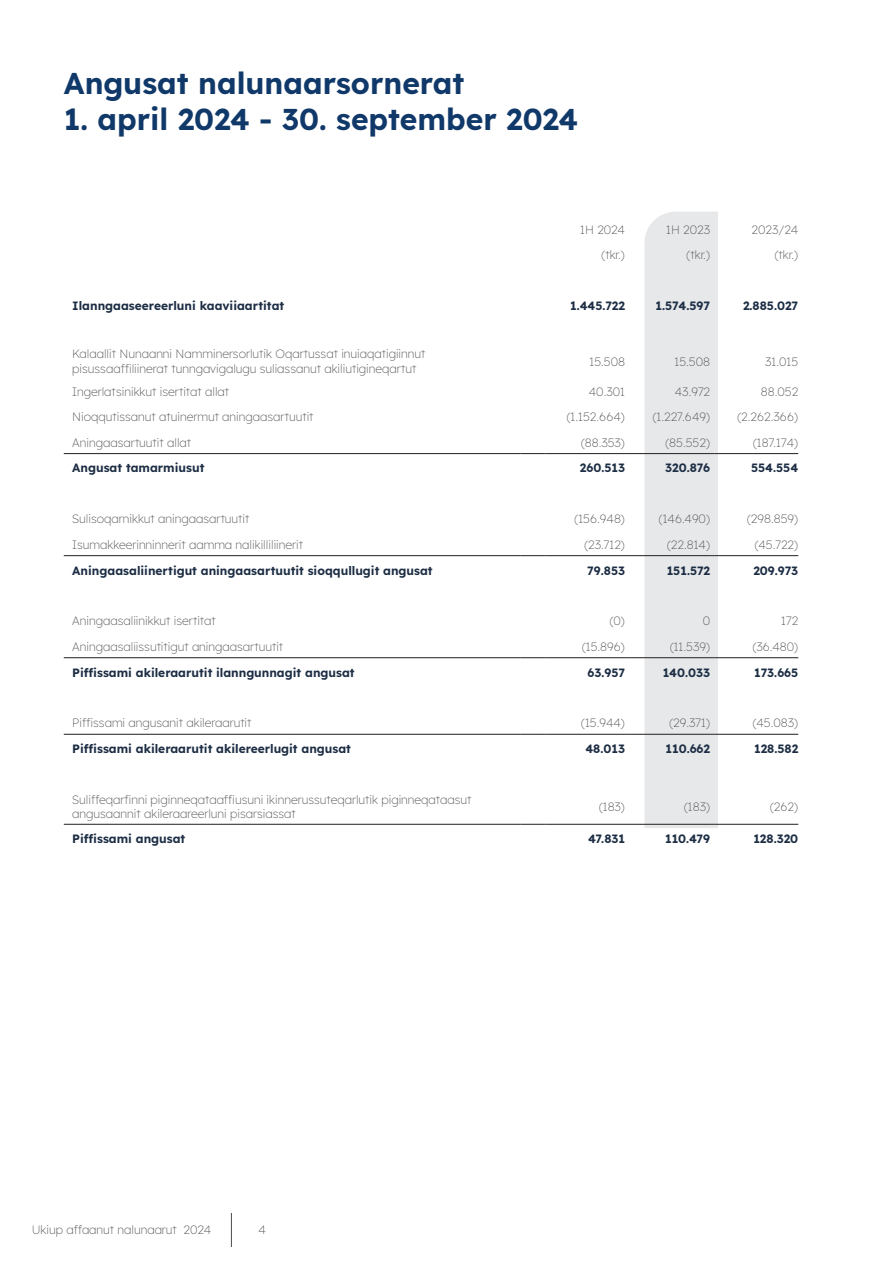
<style>
.page{position:relative;width:893px;height:1263px;background:#fff}
.page>*{position:absolute;margin:0;border:0;box-sizing:border-box;transform-origin:0 0}
.OVERSKRIFT_30_pkt{font:700 30px "Readex Pro";color:#10396a}
.UNDER_OVERSKRIFT_25_p{font:300 12px "Readex Pro";color:#4b4c4d}
.inhold_fed{font:700 12px "Readex Pro";color:#1c2d44}
.indhold_fed_tal{font:700 12px "Readex Pro";color:#1c2d44}
</style>
<div class="page">
<hr style="left:231px;top:1213px;width:1px;height:34px;background:#4b4c4d">
<div style="left:644px;top:212px;width:74px;height:616px;background:#e6e8ea"></div>
<hr style="left:64px;top:453px;width:456px;height:1px;background:#231f20">
<svg style="left:520px;top:453px;width:26px;height:1px"></svg>
<hr style="left:546px;top:453px;width:79px;height:1px;background:#231f20">
<hr style="left:625px;top:453px;width:85px;height:1px;background:#231f20">
<hr style="left:715px;top:453px;width:83px;height:1px;background:#231f20">
<hr style="left:64px;top:657px;width:456px;height:1px;background:#231f20">
<svg style="left:520px;top:657px;width:26px;height:1px"></svg>
<hr style="left:546px;top:657px;width:79px;height:1px;background:#231f20">
<hr style="left:625px;top:657px;width:85px;height:1px;background:#231f20">
<hr style="left:715px;top:657px;width:83px;height:1px;background:#231f20">
<hr style="left:64px;top:555px;width:456px;height:1px;background:#231f20">
<svg style="left:520px;top:555px;width:26px;height:1px"></svg>
<hr style="left:546px;top:555px;width:79px;height:1px;background:#231f20">
<hr style="left:625px;top:555px;width:85px;height:1px;background:#231f20">
<hr style="left:715px;top:555px;width:83px;height:1px;background:#231f20">
<hr style="left:64px;top:734px;width:456px;height:1px;background:#231f20">
<svg style="left:520px;top:734px;width:26px;height:1px"></svg>
<hr style="left:546px;top:734px;width:79px;height:1px;background:#231f20">
<hr style="left:625px;top:734px;width:85px;height:1px;background:#231f20">
<hr style="left:715px;top:734px;width:83px;height:1px;background:#231f20">
<hr style="left:64px;top:824px;width:456px;height:1px;background:#231f20">
<svg style="left:520px;top:824px;width:26px;height:1px"></svg>
<hr style="left:546px;top:824px;width:79px;height:1px;background:#231f20">
<hr style="left:625px;top:824px;width:85px;height:1px;background:#231f20">
<hr style="left:715px;top:824px;width:83px;height:1px;background:#231f20">
<p class="OVERSKRIFT_30_pkt" style="left:64px;top:66px;width:402px">Angusat nalunaarsornerat</p>
<p class="OVERSKRIFT_30_pkt" style="left:64px;top:102px;width:516px">1. april 2024 - 30. september 2024</p>
<p class="UNDER_OVERSKRIFT_25_p" style="left:580px;top:220px;width:46px">1H 2024</p>
<p class="UNDER_OVERSKRIFT_25_p" style="left:666px;top:220px;width:46px">1H 2023</p>
<p class="UNDER_OVERSKRIFT_25_p" style="left:751px;top:220px;width:48px">2023/24</p>
<p class="UNDER_OVERSKRIFT_25_p" style="left:601px;top:246px;width:25px">(tkr.)</p>
<p class="UNDER_OVERSKRIFT_25_p" style="left:686px;top:246px;width:25px">(tkr.)</p>
<p class="UNDER_OVERSKRIFT_25_p" style="left:774px;top:246px;width:25px">(tkr.)</p>
<p class="inhold_fed" style="left:72px;top:299px;width:213px">Ilanngaaseereerluni kaaviiaartitat</p>
<p class="indhold_fed_tal" style="left:570px;top:299px;width:56px">1.445.722</p>
<p class="indhold_fed_tal" style="left:656px;top:299px;width:56px">1.574.597</p>
<p class="indhold_fed_tal" style="left:743px;top:299px;width:57px">2.885.027</p>
<p class="UNDER_OVERSKRIFT_25_p" style="left:72px;top:345px;width:355px">Kalaallit Nunaanni Namminersorlutik Oqartussat inuiaqatigiinnut</p>
<p class="UNDER_OVERSKRIFT_25_p" style="left:72px;top:359px;width:346px">pisussaaffiliinerat tunngavigalugu suliassanut akiliutigineqartut</p>
<p class="UNDER_OVERSKRIFT_25_p" style="left:589px;top:352px;width:37px">15.508</p>
<p class="UNDER_OVERSKRIFT_25_p" style="left:674px;top:352px;width:37px">15.508</p>
<p class="UNDER_OVERSKRIFT_25_p" style="left:765px;top:352px;width:35px">31.015</p>
<p class="UNDER_OVERSKRIFT_25_p" style="left:72px;top:382px;width:158px">Ingerlatsinikkut isertitat allat</p>
<p class="UNDER_OVERSKRIFT_25_p" style="left:589px;top:382px;width:38px">40.301</p>
<p class="UNDER_OVERSKRIFT_25_p" style="left:675px;top:382px;width:37px">43.972</p>
<p class="UNDER_OVERSKRIFT_25_p" style="left:761px;top:382px;width:39px">88.052</p>
<p class="UNDER_OVERSKRIFT_25_p" style="left:72px;top:408px;width:243px">Nioqqutissanut atuinermut aningaasartuutit</p>
<p class="UNDER_OVERSKRIFT_25_p" style="left:566px;top:408px;width:60px">(1.152.664)</p>
<p class="UNDER_OVERSKRIFT_25_p" style="left:652px;top:408px;width:59px">(1.227.649)</p>
<p class="UNDER_OVERSKRIFT_25_p" style="left:737px;top:408px;width:63px">(2.262.366)</p>
<p class="UNDER_OVERSKRIFT_25_p" style="left:72px;top:433px;width:120px">Aningaasartuutit allat</p>
<p class="UNDER_OVERSKRIFT_25_p" style="left:581px;top:433px;width:46px">(88.353)</p>
<p class="UNDER_OVERSKRIFT_25_p" style="left:665px;top:433px;width:46px">(85.552)</p>
<p class="UNDER_OVERSKRIFT_25_p" style="left:753px;top:433px;width:47px">(187.174)</p>
<p class="inhold_fed" style="left:72px;top:461px;width:134px">Angusat tamarmiusut</p>
<p class="indhold_fed_tal" style="left:580px;top:461px;width:47px">260.513</p>
<p class="indhold_fed_tal" style="left:665px;top:461px;width:47px">320.876</p>
<p class="indhold_fed_tal" style="left:751px;top:461px;width:49px">554.554</p>
<p class="UNDER_OVERSKRIFT_25_p" style="left:72px;top:510px;width:179px">Sulisoqarnikkut aningaasartuutit</p>
<p class="UNDER_OVERSKRIFT_25_p" style="left:574px;top:510px;width:52px">(156.948)</p>
<p class="UNDER_OVERSKRIFT_25_p" style="left:659px;top:510px;width:53px">(146.490)</p>
<p class="UNDER_OVERSKRIFT_25_p" style="left:747px;top:510px;width:53px">(298.859)</p>
<p class="UNDER_OVERSKRIFT_25_p" style="left:72px;top:535px;width:232px">Isumakkeerinninnerit aamma nalikilliliinerit</p>
<p class="UNDER_OVERSKRIFT_25_p" style="left:584px;top:535px;width:42px">(23.712)</p>
<p class="UNDER_OVERSKRIFT_25_p" style="left:667px;top:535px;width:45px">(22.814)</p>
<p class="UNDER_OVERSKRIFT_25_p" style="left:754px;top:535px;width:45px">(45.722)</p>
<p class="inhold_fed" style="left:72px;top:563px;width:362px">Aningaasaliinertigut aningaasartuutit sioqqullugit angusat</p>
<p class="indhold_fed_tal" style="left:587px;top:563px;width:39px">79.853</p>
<p class="indhold_fed_tal" style="left:667px;top:563px;width:45px">151.572</p>
<p class="indhold_fed_tal" style="left:753px;top:563px;width:46px">209.973</p>
<p class="UNDER_OVERSKRIFT_25_p" style="left:72px;top:612px;width:145px">Aningaasaliinikkut isertitat</p>
<p class="UNDER_OVERSKRIFT_25_p" style="left:609px;top:612px;width:17px">(0)</p>
<p class="UNDER_OVERSKRIFT_25_p" style="left:703px;top:612px;width:9px">0</p>
<p class="UNDER_OVERSKRIFT_25_p" style="left:781px;top:612px;width:19px">172</p>
<p class="UNDER_OVERSKRIFT_25_p" style="left:72px;top:637px;width:212px">Aningaasaliissutitigut aningaasartuutit</p>
<p class="UNDER_OVERSKRIFT_25_p" style="left:582px;top:637px;width:45px">(15.896)</p>
<p class="UNDER_OVERSKRIFT_25_p" style="left:670px;top:637px;width:42px">(11.539)</p>
<p class="UNDER_OVERSKRIFT_25_p" style="left:752px;top:637px;width:47px">(36.480)</p>
<p class="inhold_fed" style="left:72px;top:665px;width:284px">Piffissami akileraarutit ilanngunnagit angusat</p>
<p class="indhold_fed_tal" style="left:588px;top:665px;width:39px">63.957</p>
<p class="indhold_fed_tal" style="left:663px;top:665px;width:49px">140.033</p>
<p class="indhold_fed_tal" style="left:754px;top:665px;width:46px">173.665</p>
<p class="UNDER_OVERSKRIFT_25_p" style="left:72px;top:714px;width:181px">Piffissami angusanit akileraarutit</p>
<p class="UNDER_OVERSKRIFT_25_p" style="left:581px;top:714px;width:46px">(15.944)</p>
<p class="UNDER_OVERSKRIFT_25_p" style="left:669px;top:714px;width:42px">(29.371)</p>
<p class="UNDER_OVERSKRIFT_25_p" style="left:752px;top:714px;width:47px">(45.083)</p>
<p class="inhold_fed" style="left:72px;top:742px;width:280px">Piffissami akileraarutit akilereerlugit angusat</p>
<p class="indhold_fed_tal" style="left:585px;top:742px;width:41px">48.013</p>
<p class="indhold_fed_tal" style="left:665px;top:742px;width:46px">110.662</p>
<p class="indhold_fed_tal" style="left:754px;top:742px;width:46px">128.582</p>
<p class="UNDER_OVERSKRIFT_25_p" style="left:72px;top:790px;width:401px">Suliffeqarfinni piginneqataaffiusuni ikinnerussuteqarlutik piginneqataasut</p>
<p class="UNDER_OVERSKRIFT_25_p" style="left:72px;top:804px;width:225px">angusaannit akileraareerluni pisarsiassat</p>
<p class="UNDER_OVERSKRIFT_25_p" style="left:599px;top:797px;width:28px">(183)</p>
<p class="UNDER_OVERSKRIFT_25_p" style="left:684px;top:797px;width:28px">(183)</p>
<p class="UNDER_OVERSKRIFT_25_p" style="left:770px;top:797px;width:30px">(262)</p>
<p class="inhold_fed" style="left:72px;top:832px;width:115px">Piffissami angusat</p>
<p class="indhold_fed_tal" style="left:588px;top:832px;width:39px">47.831</p>
<p class="indhold_fed_tal" style="left:665px;top:832px;width:47px">110.479</p>
<p class="indhold_fed_tal" style="left:753px;top:832px;width:46px">128.320</p>
<p class="UNDER_OVERSKRIFT_25_p" style="left:32px;top:1220px;width:181px">Ukiup affaanut nalunaarut 2024</p>
<p class="UNDER_OVERSKRIFT_25_p" style="left:258px;top:1220px;width:9px">4</p>
</div>
